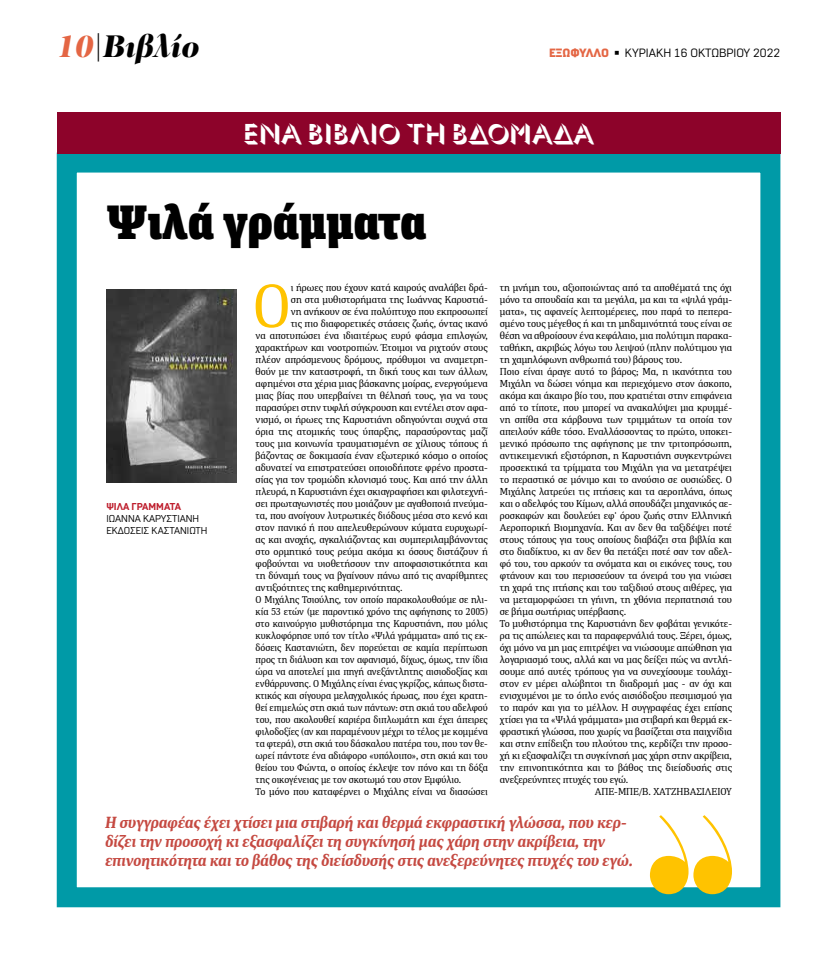
<style>
.page{position:relative;width:823px;height:964px;background:#fff}
.page>*{position:absolute;margin:0;border:0;box-sizing:border-box;transform-origin:0 0}
.t1{font:61.7px "PFDIN Serif";color:#ffc300}
.t2{font:900 48px "FF Unit Slab Pro";color:#000}
.t3{font:italic 900 32px "PF Regal Display Pro";color:#000}
.t4{font:300 28px "Gill Sans Nova Shadowed";color:#fff}
.t5{font:italic 700 16px/19.2px "PFDIN Serif";color:#c54941}
.t6{font:12px "Normative Pro";color:#000}
.t7{font:10px "PFDIN Serif";color:#000}
.t8{font:10px/12px "Normative Pro";color:#000}
.t9{font:700 10px "Normative Pro";color:#be1e2d}
.s1{color:#e46644}
.s2{font-weight:900;color:#e46644}
</style>
<div class="page">
<div style="left:57px;top:153px;width:723px;height:754px;background:#fff;border:20px solid #009aa7"></div>
<div style="left:57px;top:112px;width:723px;height:42px;background:#8d032a"></div>
<img style="left:106px;top:289px;width:131px;height:193px">
<svg style="left:649px;top:815px;width:82px;height:79px"></svg>
<h3 class="t3" style="left:57px;top:26px;width:144px"><span class="s1">10</span>|Βιβλίο</h3>
<p class="t6" style="left:549px;top:46px;width:232px"><span class="s2">ΕΞΩΦΥΛΛΟ</span> ◾ ΚΥΡΙΑΚΗ 16 ΟΚΤΩΒΡΙΟΥ 2022</p>
<h3 class="t4" style="left:243px;top:116px;width:352px">ENA ΒΙΒΛΙΟ ΤΗ ΒΔΟΜΑΔΑ</h3>
<h2 class="t2" style="left:106px;top:186px;width:321px">Ψιλά γράμματα</h2>
<h1 class="t1" style="left:252px;top:267px;width:40px">Ο</h1>
<p class="t7" style="left:291px;top:282px;width:198px">ι ήρωες που έχουν κατά καιρούς αναλάβει δρά-</p>
<p class="t7" style="left:291px;top:294px;width:198px">ση στα μυθιστορήματα της Ιωάννας Καρυστιά-</p>
<p class="t7" style="left:291px;top:306px;width:198px">νη ανήκουν σε ένα πολύπτυχο που εκπροσωπεί</p>
<p class="t7" style="left:291px;top:318px;width:198px">τις πιο διαφορετικές στάσεις ζωής, όντας ικανό</p>
<p class="t7" style="left:255px;top:330px;width:233px">να αποτυπώσει ένα ιδιαιτέρως ευρύ φάσμα επιλογών,</p>
<p class="t7" style="left:255px;top:342px;width:233px">χαρακτήρων και νοοτροπιών. Έτοιμοι να ριχτούν στους</p>
<p class="t7" style="left:255px;top:354px;width:233px">πλέον απρόσμενους δρόμους, πρόθυμοι να αναμετρη-</p>
<p class="t7" style="left:255px;top:366px;width:233px">θούν με την καταστροφή, τη δική τους και των άλλων,</p>
<p class="t7" style="left:255px;top:378px;width:233px">αφημένοι στα χέρια μιας βάσκανης μοίρας, ενεργούμενα</p>
<p class="t7" style="left:255px;top:390px;width:233px">μιας βίας που υπερβαίνει τη θέλησή τους, για να τους</p>
<p class="t7" style="left:255px;top:402px;width:233px">παρασύρει στην τυφλή σύγκρουση και εντέλει στον αφα-</p>
<p class="t7" style="left:255px;top:414px;width:233px">νισμό, οι ήρωες της Καρυστιάνη οδηγούνται συχνά στα</p>
<p class="t7" style="left:255px;top:426px;width:233px">όρια της ατομικής τους ύπαρξης, παρασύροντας μαζί</p>
<p class="t7" style="left:255px;top:438px;width:233px">τους μια κοινωνία τραυματισμένη σε χίλιους τόπους ή</p>
<p class="t7" style="left:255px;top:450px;width:233px">βάζοντας σε δοκιμασία έναν εξωτερικό κόσμο ο οποίος</p>
<p class="t7" style="left:255px;top:462px;width:233px">αδυνατεί να επιστρατεύσει οποιοδήποτε φρένο προστα-</p>
<p class="t7" style="left:255px;top:474px;width:233px">σίας για τον τρομώδη κλονισμό τους. Και από την άλλη</p>
<p class="t7" style="left:255px;top:486px;width:233px">πλευρά, η Καρυστιάνη έχει σκιαγραφήσει και φιλοτεχνή-</p>
<p class="t7" style="left:255px;top:498px;width:233px">σει πρωταγωνιστές που μοιάζουν με αγαθοποιά πνεύμα-</p>
<p class="t7" style="left:255px;top:510px;width:233px">τα, που ανοίγουν λυτρωτικές διόδους μέσα στο κενό και</p>
<p class="t7" style="left:255px;top:522px;width:233px">στον πανικό ή που απελευθερώνουν κύματα ευρυχωρί-</p>
<p class="t7" style="left:255px;top:534px;width:233px">ας και ανοχής, αγκαλιάζοντας και συμπεριλαμβάνοντας</p>
<p class="t7" style="left:255px;top:546px;width:233px">στο ορμητικό τους ρεύμα ακόμα κι όσους διστάζουν ή</p>
<p class="t7" style="left:255px;top:558px;width:233px">φοβούνται να υιοθετήσουν την αποφασιστικότητα και</p>
<p class="t7" style="left:255px;top:570px;width:233px">τη δύναμή τους να βγαίνουν πάνω από τις αναρίθμητες</p>
<p class="t7" style="left:255px;top:582px;width:148px">αντιξοότητες της καθημερινότητας.</p>
<p class="t7" style="left:255px;top:594px;width:233px">Ο Μιχάλης Τσιούλης, τον οποίο παρακολουθούμε σε ηλι-</p>
<p class="t7" style="left:255px;top:606px;width:233px">κία 53 ετών (με παροντικό χρόνο της αφήγησης το 2005)</p>
<p class="t7" style="left:255px;top:618px;width:233px">στο καινούργιο μυθιστόρημα της Καρυστιάνη, που μόλις</p>
<p class="t7" style="left:255px;top:630px;width:233px">κυκλοφόρησε υπό τον τίτλο «Ψιλά γράμματα» από τις εκ-</p>
<p class="t7" style="left:255px;top:642px;width:233px">δόσεις Καστανιώτη, δεν πορεύεται σε καμία περίπτωση</p>
<p class="t7" style="left:255px;top:654px;width:233px">προς τη διάλυση και τον αφανισμό, δίχως, όμως, την ίδια</p>
<p class="t7" style="left:255px;top:666px;width:233px">ώρα να αποτελεί μια πηγή ανεξάντλητης αισιοδοξίας και</p>
<p class="t7" style="left:255px;top:678px;width:233px">ενθάρρυνσης. Ο Μιχάλης είναι ένας γκρίζος, κάπως διστα-</p>
<p class="t7" style="left:255px;top:690px;width:233px">κτικός και σίγουρα μελαγχολικός ήρωας, που έχει κρατη-</p>
<p class="t7" style="left:255px;top:702px;width:233px">θεί επιμελώς στη σκιά των πάντων: στη σκιά του αδελφού</p>
<p class="t7" style="left:255px;top:714px;width:233px">του, που ακολουθεί καριέρα διπλωμάτη και έχει άπειρες</p>
<p class="t7" style="left:255px;top:726px;width:233px">φιλοδοξίες (αν και παραμένουν μέχρι το τέλος με κομμένα</p>
<p class="t7" style="left:255px;top:738px;width:233px">τα φτερά), στη σκιά του δάσκαλου πατέρα του, που τον θε-</p>
<p class="t7" style="left:255px;top:750px;width:233px">ωρεί πάντοτε ένα αδιάφορο «υπόλοιπο», στη σκιά και του</p>
<p class="t7" style="left:255px;top:762px;width:233px">θείου του Φώντα, ο οποίος έκλεψε τον πόνο και τη δόξα</p>
<p class="t7" style="left:255px;top:774px;width:207px">της οικογένειας με τον σκοτωμό του στον Εμφύλιο.</p>
<p class="t7" style="left:255px;top:786px;width:233px">Το μόνο που καταφέρνει ο Μιχάλης είναι να διασώσει</p>
<p class="t9" style="left:106px;top:501px;width:76px">ΨΙΛΑ ΓΡΑΜΜΑΤΑ</p>
<p class="t8" style="left:106px;top:513px;width:103px">ΙΩΑΝΝΑ ΚΑΡΥΣΤΙΑΝΗ<br>ΕΚΔΟΣΕΙΣ ΚΑΣΤΑΝΙΩΤΗ</p>
<p class="t7" style="left:499px;top:282px;width:233px">τη μνήμη του, αξιοποιώντας από τα αποθέματά της όχι</p>
<p class="t7" style="left:499px;top:294px;width:233px">μόνο τα σπουδαία και τα μεγάλα, μα και τα «ψιλά γράμ-</p>
<p class="t7" style="left:499px;top:306px;width:233px">ματα», τις αφανείς λεπτομέρειες, που παρά το πεπερα-</p>
<p class="t7" style="left:499px;top:318px;width:233px">σμένο τους μέγεθος ή και τη μηδαμινότητά τους είναι σε</p>
<p class="t7" style="left:499px;top:330px;width:233px">θέση να αθροίσουν ένα κεφάλαιο, μια πολύτιμη παρακα-</p>
<p class="t7" style="left:499px;top:342px;width:233px">ταθήκη, ακριβώς λόγω του λειψού (πλην πολύτιμου για</p>
<p class="t7" style="left:499px;top:354px;width:184px">τη χαμηλόφωνη ανθρωπιά του) βάρους του.</p>
<p class="t7" style="left:499px;top:366px;width:233px">Ποιο είναι άραγε αυτό το βάρος; Μα, η ικανότητα του</p>
<p class="t7" style="left:499px;top:378px;width:233px">Μιχάλη να δώσει νόημα και περιεχόμενο στον άσκοπο,</p>
<p class="t7" style="left:499px;top:390px;width:233px">ακόμα και άκαιρο βίο του, που κρατιέται στην επιφάνεια</p>
<p class="t7" style="left:499px;top:402px;width:233px">από το τίποτε, που μπορεί να ανακαλύψει μια κρυμμέ-</p>
<p class="t7" style="left:499px;top:414px;width:233px">νη σπίθα στα κάρβουνα των τριμμάτων τα οποία τον</p>
<p class="t7" style="left:499px;top:426px;width:233px">απειλούν κάθε τόσο. Εναλλάσσοντας το πρώτο, υποκει-</p>
<p class="t7" style="left:499px;top:438px;width:233px">μενικό πρόσωπο της αφήγησης με την τριτοπρόσωπη,</p>
<p class="t7" style="left:499px;top:450px;width:233px">αντικειμενική εξιστόρηση, η Καρυστιάνη συγκεντρώνει</p>
<p class="t7" style="left:499px;top:462px;width:233px">προσεκτικά τα τρίμματα του Μιχάλη για να μετατρέψει</p>
<p class="t7" style="left:499px;top:474px;width:233px">το περαστικό σε μόνιμο και το ανούσιο σε ουσιώδες. Ο</p>
<p class="t7" style="left:499px;top:486px;width:233px">Μιχάλης λατρεύει τις πτήσεις και τα αεροπλάνα, όπως</p>
<p class="t7" style="left:499px;top:498px;width:233px">και ο αδελφός του Κίμων, αλλά σπουδάζει μηχανικός αε-</p>
<p class="t7" style="left:499px;top:510px;width:233px">ροσκαφών και δουλεύει εφ' όρου ζωής στην Ελληνική</p>
<p class="t7" style="left:499px;top:522px;width:233px">Αεροπορική Βιομηχανία. Και αν δεν θα ταξιδέψει ποτέ</p>
<p class="t7" style="left:499px;top:534px;width:233px">στους τόπους για τους οποίους διαβάζει στα βιβλία και</p>
<p class="t7" style="left:499px;top:546px;width:233px">στο διαδίκτυο, κι αν δεν θα πετάξει ποτέ σαν τον αδελ-</p>
<p class="t7" style="left:499px;top:558px;width:233px">φό του, του αρκούν τα ονόματα και οι εικόνες τους, του</p>
<p class="t7" style="left:499px;top:570px;width:233px">φτάνουν και του περισσεύουν τα όνειρά του για νιώσει</p>
<p class="t7" style="left:499px;top:582px;width:233px">τη χαρά της πτήσης και του ταξιδιού στους αιθέρες, για</p>
<p class="t7" style="left:499px;top:594px;width:233px">να μεταμορφώσει τη γήινη, τη χθόνια περπατησιά του</p>
<p class="t7" style="left:499px;top:606px;width:128px">σε βήμα σωτήριας υπέρβασης.</p>
<p class="t7" style="left:499px;top:618px;width:233px">Το μυθιστόρημα της Καρυστιάνη δεν φοβάται γενικότε-</p>
<p class="t7" style="left:499px;top:630px;width:233px">ρα τις απώλειες και τα παραφερνάλιά τους. Ξέρει, όμως,</p>
<p class="t7" style="left:499px;top:642px;width:233px">όχι μόνο να μη μας επιτρέψει να νιώσουμε απώθηση για</p>
<p class="t7" style="left:499px;top:654px;width:233px">λογαριασμό τους, αλλά και να μας δείξει πώς να αντλή-</p>
<p class="t7" style="left:499px;top:666px;width:233px">σουμε από αυτές τρόπους για να συνεχίσουμε τουλάχι-</p>
<p class="t7" style="left:499px;top:678px;width:233px">στον εν μέρει αλώβητοι τη διαδρομή μας - αν όχι και</p>
<p class="t7" style="left:499px;top:690px;width:233px">ενισχυμένοι με το όπλο ενός αισιόδοξου πεσιμισμού για</p>
<p class="t7" style="left:499px;top:702px;width:233px">το παρόν και για το μέλλον. Η συγγραφέας έχει επίσης</p>
<p class="t7" style="left:499px;top:714px;width:233px">χτίσει για τα «Ψιλά γράμματα» μια στιβαρή και θερμά εκ-</p>
<p class="t7" style="left:499px;top:726px;width:233px">φραστική γλώσσα, που χωρίς να βασίζεται στα παιχνίδια</p>
<p class="t7" style="left:499px;top:738px;width:233px">και στην επίδειξη του πλούτου της, κερδίζει την προσο-</p>
<p class="t7" style="left:499px;top:750px;width:233px">χή κι εξασφαλίζει τη συγκίνησή μας χάρη στην ακρίβεια,</p>
<p class="t7" style="left:499px;top:762px;width:233px">την επινοητικότητα και το βάθος της διείσδυσής στις</p>
<p class="t7" style="left:499px;top:774px;width:130px">ανεξερεύνητες πτυχές του εγώ.</p>
<p class="t7" style="left:594px;top:786px;width:139px">ΑΠΕ-ΜΠΕ/Β. ΧΑΤΖΗΒΑΣΙΛΕΊΟΥ</p>
<h3 class="t5" style="left:105px;top:812px;width:529px">Η συγγραφέας έχει χτίσει μια στιβαρή και θερμά εκφραστική γλώσσα, που κερ&shy;δίζει την προσοχή κι εξασφαλίζει τη συγκίνησή μας χάρη στην ακρίβεια, την επινοητικότητα και το βάθος της διείσδυσής στις ανεξερεύνητες πτυχές του εγώ.</h3>
</div>
